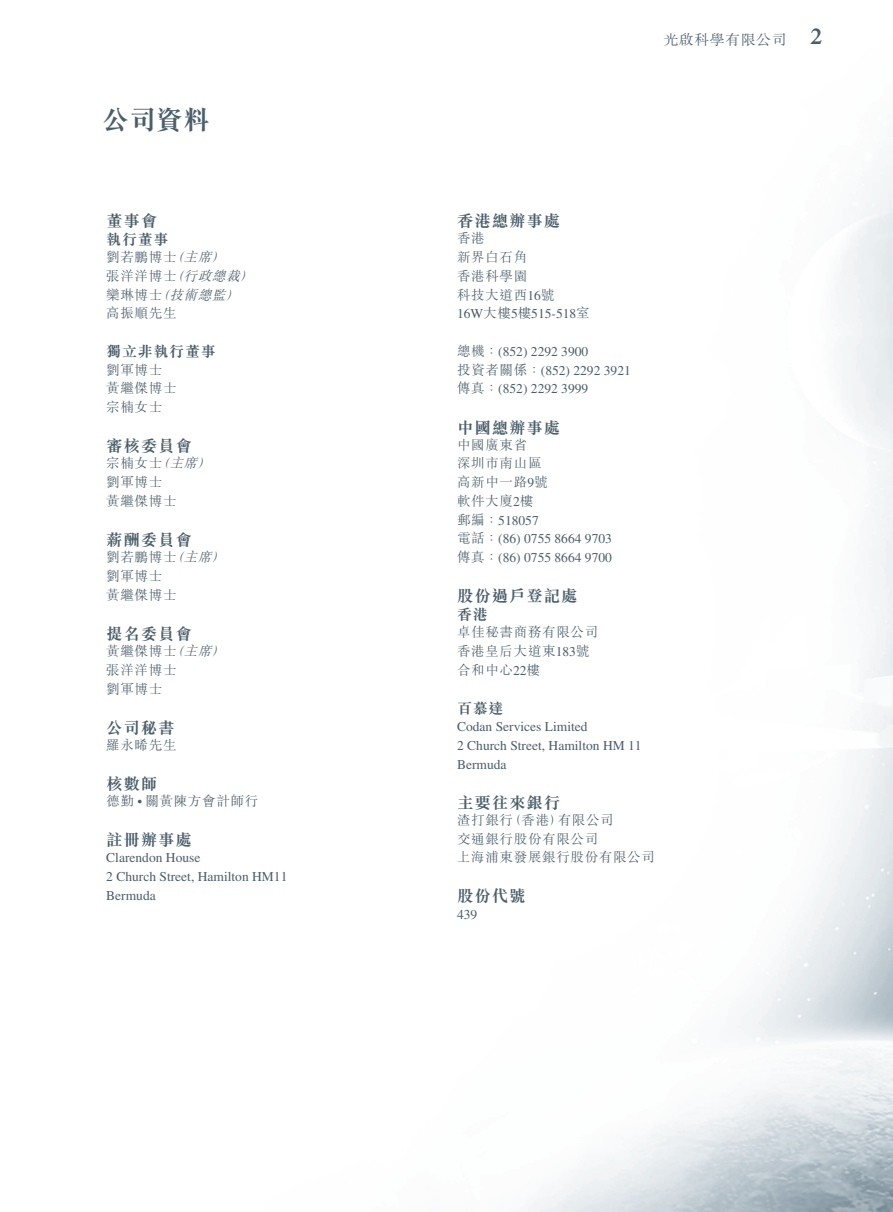
<style>
.page{position:relative;width:893px;height:1212px;background:#fff}
.page>*{position:absolute;margin:0;border:0;box-sizing:border-box;transform-origin:0 0}
.t1{font:700 27px "M Sung HK";color:#4a5e6a}
.t2{font:700 16.5px "M Sung HK";letter-spacing:.05em;color:#4a5e6a}
.t3{font:700 15px "M Sung HK";letter-spacing:.05em;color:#4a5e6a}
.t4{font:300 14.25px "M Sung HK";letter-spacing:.035em;color:#4a5e6a;scale:1.05 1}
.t5{font:13.5px/18.8px "Times LT Std";color:#4a5e6a}
.t6{font:300 13.5px/18.8px "M Sung HK";letter-spacing:.05em;color:#4a5e6a}
.t7{font:italic 300 13.5px "M Sung HK";color:#4a5e6a}
.s1{font-family:"Times LT Std";font-weight:400}
.s2{font-family:"Times LT Std";font-weight:600;font-size:22.5px}
.s3{font-family:"M Sung HK";font-weight:300}
</style>
<div class="page">
<h1 class="t1" style="left:102px;top:102px;width:109px">公司資料</h1>
<p class="t2" style="left:106px;top:210px;width:53px">董事會</p>
<p class="t3" style="left:106px;top:229px;width:64px">執行董事</p>
<p class="t7" style="left:184px;top:248px;width:34px">主席</p>
<p class="t6" style="left:106px;top:247px;width:72px">劉若鵬博士</p>
<p class="t7" style="left:170px;top:248px;width:20px">（</p>
<p class="t7" style="left:211px;top:248px;width:20px">）</p>
<p class="t7" style="left:184px;top:266px;width:62px">行政總裁</p>
<p class="t6" style="left:106px;top:266px;width:72px">張洋洋博士</p>
<p class="t7" style="left:170px;top:266px;width:20px">（</p>
<p class="t7" style="left:240px;top:266px;width:20px">）</p>
<p class="t6" style="left:106px;top:285px;width:58px">欒琳博士</p>
<p class="t7" style="left:169px;top:285px;width:62px">技術總監</p>
<p class="t7" style="left:156px;top:285px;width:20px">（</p>
<p class="t7" style="left:225px;top:285px;width:20px">）</p>
<p class="t6" style="left:106px;top:303px;width:72px">高振順先生</p>
<p class="t3" style="left:106px;top:341px;width:111px">獨立非執行董事</p>
<p class="t6" style="left:106px;top:360px;width:58px">劉軍博士</p>
<p class="t6" style="left:106px;top:378px;width:72px">黃繼傑博士</p>
<p class="t6" style="left:106px;top:397px;width:58px">宗楠女士</p>
<p class="t2" style="left:106px;top:435px;width:87px">審核委員會</p>
<p class="t7" style="left:169px;top:454px;width:34px">主席</p>
<p class="t6" style="left:106px;top:453px;width:58px">宗楠女士</p>
<p class="t7" style="left:156px;top:454px;width:20px">（</p>
<p class="t7" style="left:197px;top:454px;width:20px">）</p>
<p class="t6" style="left:106px;top:472px;width:58px">劉軍博士</p>
<p class="t6" style="left:106px;top:491px;width:72px">黃繼傑博士</p>
<p class="t2" style="left:106px;top:529px;width:87px">薪酬委員會</p>
<p class="t7" style="left:184px;top:548px;width:34px">主席</p>
<p class="t6" style="left:106px;top:547px;width:72px">劉若鵬博士</p>
<p class="t7" style="left:170px;top:548px;width:20px">（</p>
<p class="t7" style="left:211px;top:548px;width:20px">）</p>
<p class="t6" style="left:106px;top:566px;width:58px">劉軍博士</p>
<p class="t6" style="left:106px;top:585px;width:72px">黃繼傑博士</p>
<p class="t2" style="left:106px;top:622px;width:87px">提名委員會</p>
<p class="t7" style="left:184px;top:641px;width:34px">主席</p>
<p class="t6" style="left:106px;top:641px;width:72px">黃繼傑博士</p>
<p class="t7" style="left:170px;top:641px;width:20px">（</p>
<p class="t7" style="left:211px;top:641px;width:20px">）</p>
<p class="t6" style="left:106px;top:660px;width:72px">張洋洋博士</p>
<p class="t6" style="left:106px;top:678px;width:58px">劉軍博士</p>
<p class="t2" style="left:106px;top:716px;width:70px">公司秘書</p>
<p class="t6" style="left:106px;top:735px;width:72px">羅永晞先生</p>
<p class="t2" style="left:106px;top:772px;width:53px">核數師</p>
<p class="t6" style="left:106px;top:791px;width:153px">德勤 <span class="s1">•</span> 關黃陳方會計師行</p>
<p class="t2" style="left:106px;top:829px;width:87px">註冊辦事處</p>
<p class="t5" style="left:106px;top:848px;width:96px">Clarendon House</p>
<p class="t5" style="left:106px;top:867px;width:183px">2 Church Street, Hamilton HM11</p>
<p class="t5" style="left:106px;top:886px;width:51px">Bermuda</p>
<p class="t4" style="left:663px;top:30px;width:153px">光啟科學有限公司 <span class="s2">2</span></p>
<p class="t2" style="left:457px;top:210px;width:105px">香港總辦事處</p>
<p class="t6" style="left:457px;top:228px;width:99px">香港<br>新界白石角<br>香港科學園<br>科技大道西<span class="s1">16</span>號</p>
<p class="t5" style="left:457px;top:304px;width:134px">16W<span class="s3">大樓</span>5<span class="s3">樓</span>515-518<span class="s3">室</span></p>
<p class="t5" style="left:457px;top:342px;width:175px"><span class="s3">總機：</span>)852( 2292 3900<br><span class="s3">投資者關係：</span>)852( 2292 3921<span class="s3">傳真：</span>)852( 2292 3999</p>
<p class="t2" style="left:457px;top:416px;width:105px">中國總辦事處</p>
<p class="t6" style="left:457px;top:435px;width:92px">中國廣東省<br>深圳市南山區高新中一路<span class="s1">9</span>號軟件大廈<span class="s1">2</span>樓</p>
<p class="t5" style="left:457px;top:511px;width:156px"><span class="s3">郵編：</span>518057<br><span class="s3">電話：</span>)86( 0755 8664 9703<span class="s3">傳真：</span>)86( 0755 8664 9700</p>
<p class="t2" style="left:457px;top:585px;width:122px">股份過戶登記處</p>
<p class="t3" style="left:457px;top:604px;width:32px">香港</p>
<p class="t6" style="left:457px;top:622px;width:143px">卓佳秘書商務有限公司香港皇后大道東<span class="s1">183</span>號合和中心<span class="s1">22</span>樓</p>
<p class="t3" style="left:457px;top:698px;width:48px">百慕達</p>
<p class="t5" style="left:457px;top:717px;width:186px">Codan Services Limited<br>2 Church Street, Hamilton HM 11<br>Bermuda</p>
<p class="t2" style="left:457px;top:791px;width:105px">主要往來銀行</p>
<p class="t6" style="left:457px;top:810px;width:199px">渣打銀行)香港(有限公司<br>交通銀行股份有限公司<br>上海浦東發展銀行股份有限公司</p>
<p class="t2" style="left:457px;top:885px;width:70px">股份代號</p>
<p class="t5" style="left:457px;top:904px;width:22px">439</p>
</div>
